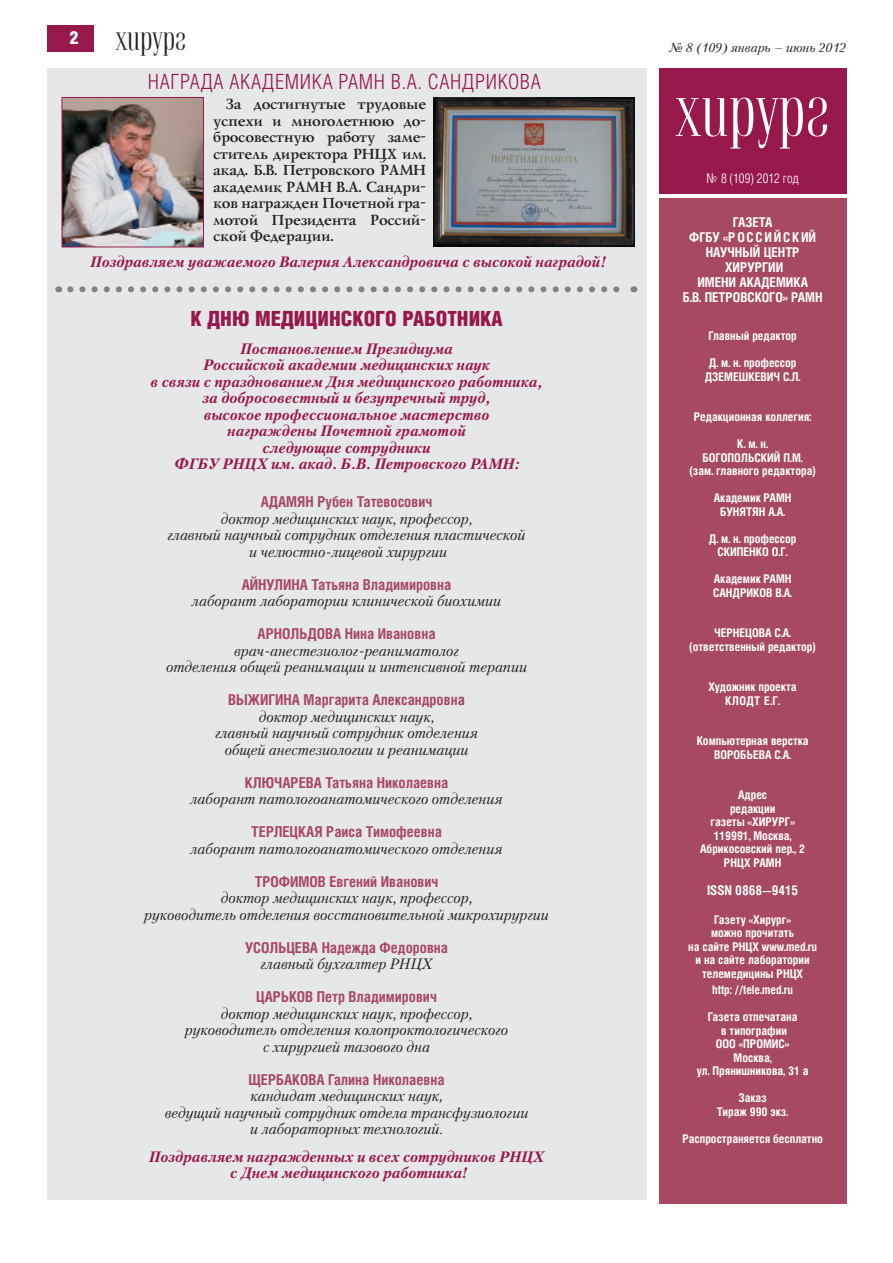
<style>
.page{position:relative;width:893px;height:1263px;background:#fff}
.page>*{position:absolute;margin:0;border:0;box-sizing:border-box;transform-origin:0 0}
.t1{font:72px "Vetren";color:#fff}
.t2{font:33px "Vetren";color:#231f20}
.ХИРУРГ{font:300 21px "Helios Cond";letter-spacing:.03em;color:#97194c}
.t3{font:900 21px "Helios Cond";color:#97194c}
.t4{font:900 18px "Helios Cond";color:#fff}
.t5{font:italic 15px "Petersburg C";color:#231f20}
.t6{font:italic 700 15px/16.5px "Petersburg C";color:#97194c;text-align:center}
.t7{font:700 15px "Helios Cond";color:#a74963}
.t8{font:700 15px/16.5px "Lazurski C";color:#231f20;text-align:justify}
.t9{font:700 13.5px "Helios Cond";color:#fff}
.t10{font:700 13.5px "Helios Cond";letter-spacing:.13em;color:#fff}
.t11{font:300 13.5px "Helios Cond";color:#fff}
.t12{font:italic 12.75px "Petersburg C";color:#231f20}
.Хирург{font:700 12px "Helios Cond";color:#fff}
</style>
<div class="page">
<div style="left:47px;top:26px;width:47px;height:26px;background:#97194c"></div>
<div style="left:47px;top:68px;width:599px;height:1131px;background:#e6e7e9"></div>
<div style="left:659px;top:68px;width:187px;height:125px;background:#97194c"></div>
<div style="left:659px;top:198px;width:187px;height:1005px;background:#a74963"></div>
<img style="left:434px;top:98px;width:201px;height:149px">
<img style="left:64px;top:99px;width:138px;height:146px">
<div style="left:62px;top:97px;width:142px;height:150px;border:1px solid #97194c"></div>
<svg style="left:70px;top:286px;width:550px;height:6px"></svg>
<p class="t4" style="left:70px;top:27px;width:11px">2</p>
<p class="t2" style="left:116px;top:21px;width:72px">хирург</p>
<p class="ХИРУРГ" style="left:148px;top:70px;width:394px">НАГРАДА АКАДЕМИКА РАМН В.А. САНДРИКОВА</p>
<p class="t8" style="left:212px;top:95px;width:215px;text-indent:13px">За достигнутые трудовые успехи и многолетнюю до&shy;бросовестную работу заме&shy;ститель директора РНЦХ им. акад. Б.В. Петровского РАМН академик РАМН В.А. Сандри&shy;ков награжден Почетной гра&shy;мотой Президента Россий&shy;ской Федерации.</p>
<p class="t6" style="left:90px;top:253px;width:516px">Поздравляем уважаемого Валерия Александровича с высокой наградой!</p>
<p class="t3" style="left:190px;top:307px;width:314px">К ДНЮ МЕДИЦИНСКОГО РАБОТНИКА</p>
<p class="t6" style="left:240px;top:340px;width:214px">Постановлением Президиума</p>
<p class="t6" style="left:203px;top:356px;width:289px">Российской академии медицинских наук</p>
<p class="t6" style="left:151px;top:373px;width:393px">в связи с празднованием Дня медицинского работника,</p>
<p class="t6" style="left:203px;top:389px;width:289px">за добросовестный и безупречный труд,</p>
<p class="t6" style="left:204px;top:406px;width:287px">высокое профессиональное мастерство</p>
<p class="t6" style="left:227px;top:422px;width:240px">награждены Почетной грамотой</p>
<p class="t6" style="left:174px;top:439px;width:347px">следующие сотрудники<br>ФГБУ РНЦХ им. акад. Б.В. Петровского РАМН:</p>
<p class="t7" style="left:261px;top:493px;width:173px">АДАМЯН Рубен Татевосович</p>
<p class="t5" style="left:221px;top:510px;width:253px">доктор медицинских наук, профессор,</p>
<p class="t5" style="left:168px;top:526px;width:360px">главный научный сотрудник отделения пластической</p>
<p class="t5" style="left:249px;top:543px;width:199px">и челюстно-лицевой хирургии</p>
<p class="t7" style="left:242px;top:575px;width:211px">АЙНУЛИНА Татьяна Владимировна</p>
<p class="t5" style="left:192px;top:592px;width:311px">лаборант лаборатории клинической биохимии</p>
<p class="t7" style="left:258px;top:625px;width:179px">АРНОЛЬДОВА Нина Ивановна</p>
<p class="t5" style="left:234px;top:642px;width:226px">врач-анестезиолог-реаниматолог</p>
<p class="t5" style="left:166px;top:658px;width:362px">отделения общей реанимации и интенсивной терапии</p>
<p class="t7" style="left:228px;top:691px;width:238px">ВЫЖИГИНА Маргарита Александровна</p>
<p class="t5" style="left:259px;top:708px;width:177px">доктор медицинских наук,</p>
<p class="t5" style="left:215px;top:724px;width:264px">главный научный сотрудник отделения</p>
<p class="t5" style="left:225px;top:741px;width:245px">общей анестезиологии и реанимации</p>
<p class="t7" style="left:245px;top:773px;width:205px">КЛЮЧАРЕВА Татьяна Николаевна</p>
<p class="t5" style="left:191px;top:790px;width:313px">лаборант патологоанатомического отделения</p>
<p class="t7" style="left:251px;top:823px;width:192px">ТЕРЛЕЦКАЯ Раиса Тимофеевна</p>
<p class="t5" style="left:191px;top:840px;width:313px">лаборант патологоанатомического отделения</p>
<p class="t7" style="left:255px;top:872px;width:185px">ТРОФИМОВ Евгений Иванович</p>
<p class="t5" style="left:221px;top:889px;width:253px">доктор медицинских наук, профессор,</p>
<p class="t5" style="left:144px;top:906px;width:406px">руководитель отделения восстановительной микрохирургии</p>
<p class="t7" style="left:245px;top:938px;width:205px">УСОЛЬЦЕВА Надежда Федоровна</p>
<p class="t5" style="left:261px;top:955px;width:173px">главный бухгалтер РНЦХ</p>
<p class="t7" style="left:256px;top:988px;width:182px">ЦАРЬКОВ Петр Владимирович</p>
<p class="t5" style="left:221px;top:1005px;width:253px">доктор медицинских наук, профессор,</p>
<p class="t5" style="left:185px;top:1021px;width:325px">руководитель отделения колопроктологического</p>
<p class="t5" style="left:263px;top:1038px;width:169px">с хирургией тазового дна</p>
<p class="t7" style="left:249px;top:1070px;width:197px">ЩЕРБАКОВА Галина Николаевна</p>
<p class="t5" style="left:250px;top:1087px;width:194px">кандидат медицинских наук,</p>
<p class="t5" style="left:165px;top:1104px;width:365px">ведущий научный сотрудник отдела трансфузиологии</p>
<p class="t5" style="left:250px;top:1120px;width:194px">и лабораторных технологий.</p>
<p class="t6" style="left:149px;top:1148px;width:397px">Поздравляем награжденных и всех сотрудников РНЦХ</p>
<p class="t6" style="left:230px;top:1164px;width:238px">с Днем медицинского работника!</p>
<p class="t12" style="left:668px;top:41px;width:179px">№ 8 (109) январь – июнь 2012</p>
<p class="t1" style="left:676px;top:74px;width:155px">хирург</p>
<p class="t11" style="left:706px;top:170px;width:94px">№ 8 (109) 2012 год</p>
<p class="t9" style="left:733px;top:214px;width:41px">ГАЗЕТА</p>
<p class="t10" style="left:689px;top:229px;width:128px">ФГБУ «РОССИЙСКИЙ</p>
<p class="t9" style="left:706px;top:244px;width:95px">НАУЧНЫЙ ЦЕНТР</p>
<p class="t9" style="left:725px;top:259px;width:60px">ХИРУРГИИ</p>
<p class="t9" style="left:697px;top:274px;width:112px">ИМЕНИ АКАДЕМИКА</p>
<p class="t9" style="left:683px;top:289px;width:141px">Б.В. ПЕТРОВСКОГО» РАМН</p>
<p class="Хирург" style="left:708px;top:329px;width:90px">Главный редактор</p>
<p class="Хирург" style="left:709px;top:356px;width:89px">Д. м. н. профессор</p>
<p class="Хирург" style="left:705px;top:369px;width:97px">ДЗЕМЕШКЕВИЧ С.Л.</p>
<p class="Хирург" style="left:694px;top:410px;width:119px">Редакционная коллегия:</p>
<p class="Хирург" style="left:737px;top:437px;width:32px">К. м. н.</p>
<p class="Хирург" style="left:702px;top:450px;width:102px">БОГОПОЛЬСКИЙ П.М.</p>
<p class="Хирург" style="left:689px;top:464px;width:128px">(зам. главного редактора)</p>
<p class="Хирург" style="left:714px;top:491px;width:79px">Академик РАМН</p>
<p class="Хирург" style="left:720px;top:504px;width:67px">БУНЯТЯН А.А.</p>
<p class="Хирург" style="left:709px;top:531px;width:89px">Д. м. н. профессор</p>
<p class="Хирург" style="left:717px;top:545px;width:72px">СКИПЕНКО О.Г.</p>
<p class="Хирург" style="left:714px;top:572px;width:79px">Академик РАМН</p>
<p class="Хирург" style="left:713px;top:585px;width:81px">САНДРИКОВ В.А.</p>
<p class="Хирург" style="left:714px;top:626px;width:79px">ЧЕРНЕЦОВА С.А.</p>
<p class="Хирург" style="left:689px;top:639px;width:128px">(ответственный редактор)</p>
<p class="Хирург" style="left:709px;top:680px;width:90px">Художник проекта</p>
<p class="Хирург" style="left:725px;top:693px;width:57px">КЛОДТ Е.Г.</p>
<p class="Хирург" style="left:697px;top:734px;width:113px">Компьютерная верстка</p>
<p class="Хирург" style="left:714px;top:747px;width:79px">ВОРОБЬЕВА С.А.</p>
<p class="Хирург" style="left:738px;top:788px;width:31px">Адрес</p>
<p class="Хирург" style="left:730px;top:801px;width:47px">редакции</p>
<p class="Хирург" style="left:710px;top:815px;width:86px">газеты «ХИРУРГ»</p>
<p class="Хирург" style="left:714px;top:828px;width:79px">119991, Москва,</p>
<p class="Хирург" style="left:700px;top:842px;width:106px">Абрикосовский пер., 2</p>
<p class="Хирург" style="left:724px;top:855px;width:59px">РНЦХ РАМН</p>
<p class="t9" style="left:707px;top:882px;width:93px">ISSN 0868—9415</p>
<p class="Хирург" style="left:714px;top:912px;width:78px">Газету «Хирург»</p>
<p class="Хирург" style="left:711px;top:926px;width:85px">можно прочитать</p>
<p class="Хирург" style="left:688px;top:939px;width:130px">на сайте РНЦХ www.med.ru</p>
<p class="Хирург" style="left:695px;top:953px;width:116px">и на сайте лаборатории</p>
<p class="Хирург" style="left:702px;top:966px;width:103px">телемедицины РНЦХ</p>
<p class="Хирург" style="left:712px;top:983px;width:82px">http: //tele.med.ru</p>
<p class="Хирург" style="left:708px;top:1010px;width:91px">Газета отпечатана</p>
<p class="Хирург" style="left:721px;top:1023px;width:67px">в типографии</p>
<p class="Хирург" style="left:716px;top:1037px;width:75px">ООО «ПРОМИС»</p>
<p class="Хирург" style="left:734px;top:1050px;width:40px">Москва,</p>
<p class="Хирург" style="left:697px;top:1064px;width:113px">ул. Прянишникова, 31 а</p>
<p class="Хирург" style="left:738px;top:1091px;width:30px">Заказ</p>
<p class="Хирург" style="left:717px;top:1104px;width:73px">Тираж 990 экз.</p>
<p class="Хирург" style="left:682px;top:1131px;width:142px">Распространяется бесплатно</p>
</div>
